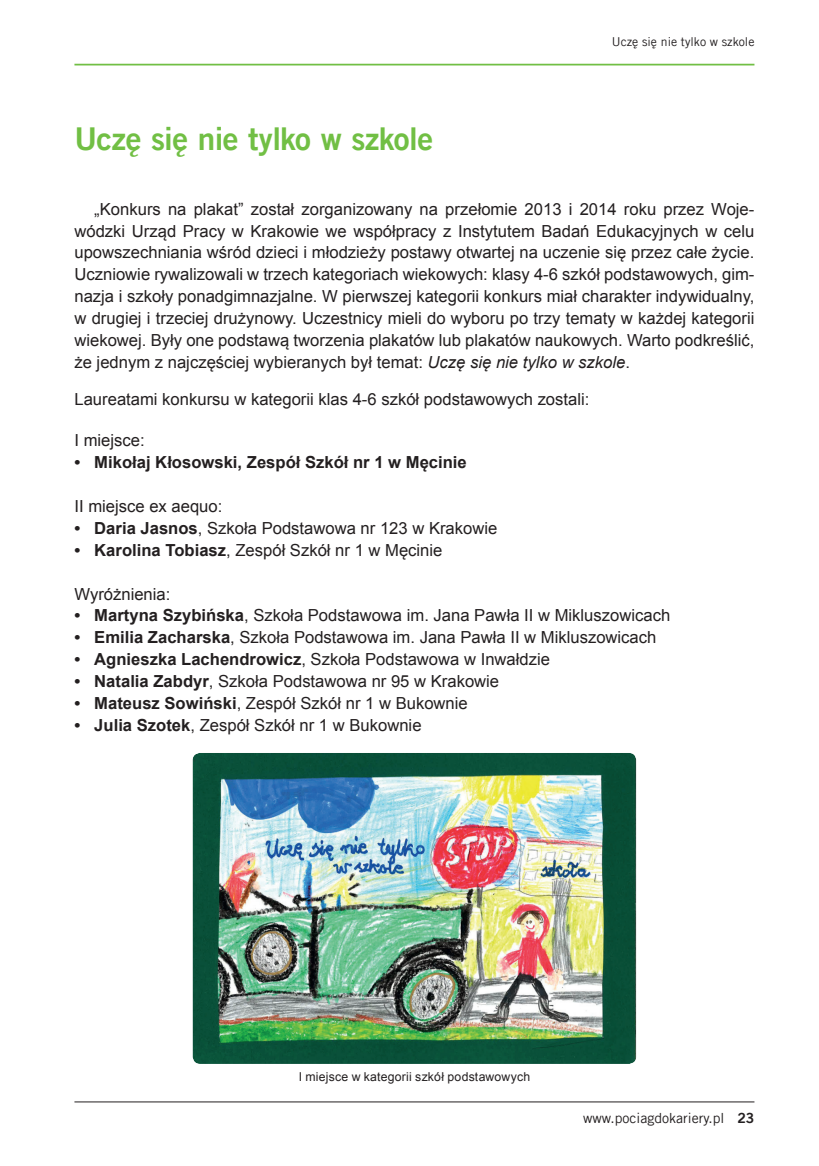
<style>
.page{position:relative;width:819px;height:1166px;background:#fff}
.page>*{position:absolute;margin:0;border:0;box-sizing:border-box;transform-origin:0 0}
.t1{font:31.5px "Trade Gothic LT Com Bd 2";letter-spacing:-.015em;color:#71bf44}
.t2{font:16.62px/21.9px "Arial";color:#231f20;text-align:justify}
.t3{font:700 16.62px "Arial";color:#231f20}
.t4{font:14px "Trade Gothic LT Com";color:#231f20}
.t5{font:12.25px "Arial";letter-spacing:.015em;color:#231f20}
.t6{font:12.25px "Trade Gothic LT Com";color:#231f20}
.s1{font-style:italic}
.s2{font-weight:700}
.s3{font-family:"Trade Gothic LT Com Bd 2"}
</style>
<div class="page">
<hr style="left:74px;top:64px;width:680px;height:1px;background:#71bf44">
<hr style="left:74px;top:1101px;width:680px;height:1px;background:#231f20">
<img style="left:192px;top:753px;width:444px;height:311px;border-radius:8px">
<h1 class="t1" style="left:74px;top:119px;width:360px">Uczę się nie tylko w szkole</h1>
<p class="t6" style="left:611px;top:34px;width:144px">Uczę się nie tylko w szkole</p>
<p class="t2" style="left:74px;top:198px;width:681px;text-indent:20px">„Konkurs na plakat” został zorganizowany na przełomie 2013 i 2014 roku przez Woje&shy;wódzki Urząd Pracy w Krakowie we współpracy z Instytutem Badań Edukacyjnych w celu upowszechniania wśród dzieci i młodzieży postawy otwartej na uczenie się przez całe życie.<br>Uczniowie rywalizowali w trzech kategoriach wiekowych: klasy 4-6 szkół podstawowych, gim&shy;nazja i szkoły ponadgimnazjalne. W pierwszej kategorii konkurs miał charakter indywidualny, w drugiej i trzeciej drużynowy. Uczestnicy mieli do wyboru po trzy tematy w każdej kategorii wiekowej. Były one podstawą tworzenia plakatów lub plakatów naukowych. Warto podkreślić, że jednym z najczęściej wybieranych był temat: <span class="s1">Uczę się nie tylko w szkole</span>.</p>
<p class="t2" style="left:74px;top:388px;width:516px">Laureatami konkursu w kategorii klas 4-6 szkół podstawowych zostali:</p>
<p class="t2" style="left:74px;top:430px;width:72px">I miejsce:</p>
<p class="t3" style="left:74px;top:453px;width:394px">• Mikołaj Kłosowski, Zespół Szkół nr 1 w Męcinie</p>
<p class="t2" style="left:74px;top:495px;width:149px">II miejsce ex aequo:</p>
<p class="t2" style="left:74px;top:517px;width:424px"><span class="s2">• Daria Jasnos</span>, Szkoła Podstawowa nr 123 w Krakowie</p>
<p class="t2" style="left:74px;top:539px;width:369px"><span class="s2">• Karolina Tobiasz</span>, Zespół Szkół nr 1 w Męcinie</p>
<p class="t2" style="left:74px;top:583px;width:97px">Wyróżnienia:</p>
<p class="t2" style="left:74px;top:605px;width:597px"><span class="s2">• Martyna Szybińska</span>, Szkoła Podstawowa im. Jana Pawła II w Mikluszowicach</p>
<p class="t2" style="left:74px;top:626px;width:583px"><span class="s2">• Emilia Zacharska</span>, Szkoła Podstawowa im. Jana Pawła II w Mikluszowicach</p>
<p class="t2" style="left:74px;top:648px;width:477px"><span class="s2">• Agnieszka Lachendrowicz</span>, Szkoła Podstawowa w Inwałdzie</p>
<p class="t2" style="left:74px;top:670px;width:426px"><span class="s2">• Natalia Zabdyr</span>, Szkoła Podstawowa nr 95 w Krakowie</p>
<p class="t2" style="left:74px;top:692px;width:395px"><span class="s2">• Mateusz Sowiński</span>, Zespół Szkół nr 1 w Bukownie</p>
<p class="t2" style="left:74px;top:714px;width:348px"><span class="s2">• Julia Szotek</span>, Zespół Szkół nr 1 w Bukownie</p>
<p class="t5" style="left:299px;top:1069px;width:233px">I miejsce w kategorii szkół podstawowych</p>
<p class="t4" style="left:583px;top:1109px;width:173px">www.pociagdokariery.pl <span class="s3">23</span></p>
</div>
